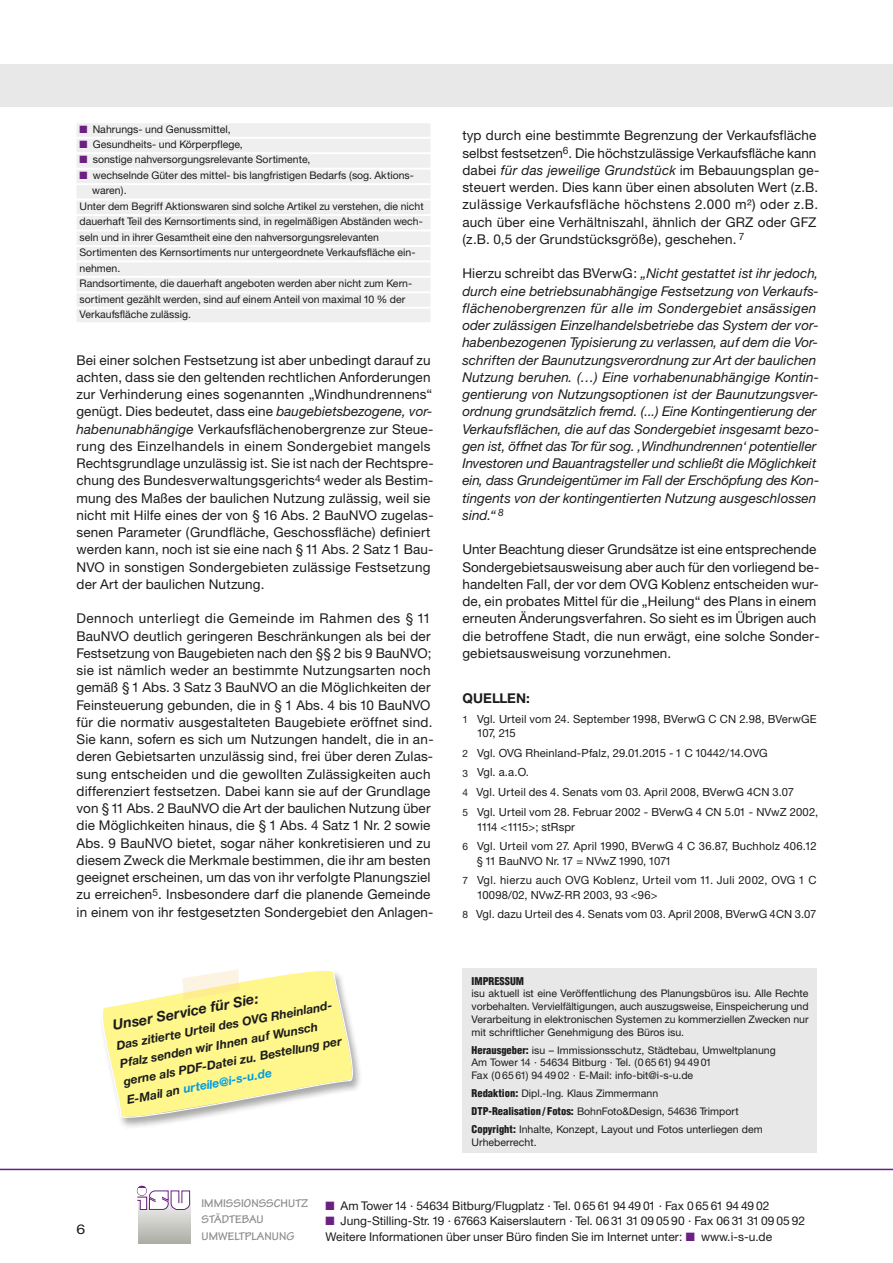
<style>
.page{position:relative;width:893px;height:1263px;background:#fff}
.page>*{position:absolute;margin:0;border:0;box-sizing:border-box;transform-origin:0 0}
.t1{font:italic 700 14.25px "Helvetica Neue";color:#1b1c1b}
.t2{font:13.5px/17.2px "Helvetica Neue";letter-spacing:.01em;color:#1b1c1b}
.t3{font:italic 13.5px/17.2px "Helvetica Neue";letter-spacing:.005em;color:#1b1c1b}
.t4{font:700 13.5px "Helvetica Neue";letter-spacing:.005em;color:#1b1c1b}
.t5{font:13.5px "Helvetica Neue";letter-spacing:.01em;color:#1b1c1b;scale:1.17 1}
.t6{font:12px/15.6px "Helvetica Neue";color:#1b1c1b}
.t7{font:italic 700 12px/18.5px "Helvetica Neue";color:#1b1c1b}
.t8{font:700 12px/16.8px "Tekton Pro";color:#8d8d8d}
.t9{font:11.25px/19.8px "Helvetica Neue";letter-spacing:.01em;color:#1b1c1b}
.t10{font:10.5px/12.8px "Helvetica Neue";color:#1b1c1b}
.t11{font:900 condensed 10.5px "Helvetica";color:#1b1c1b}
.s1{color:#6b2181}
.s2{font-style:italic}
.s3{color:#009de2}
.s4{font-style:normal}
.s5{font-size:10.2px}
.s6{font-family:"Helvetica";font-weight:900;font-stretch:condensed}
</style>
<div class="page">
<div style="left:77px;top:123px;width:354px;height:14px;background:#efefef"></div>
<div style="left:77px;top:139px;width:354px;height:13px;background:#efefef"></div>
<div style="left:77px;top:154px;width:354px;height:14px;background:#efefef"></div>
<div style="left:77px;top:170px;width:354px;height:13px;background:#efefef"></div>
<div style="left:77px;top:185px;width:354px;height:14px;background:#efefef"></div>
<div style="left:77px;top:201px;width:354px;height:13px;background:#efefef"></div>
<div style="left:77px;top:216px;width:354px;height:13px;background:#efefef"></div>
<div style="left:77px;top:231px;width:354px;height:14px;background:#efefef"></div>
<div style="left:77px;top:247px;width:354px;height:13px;background:#efefef"></div>
<div style="left:77px;top:262px;width:354px;height:14px;background:#efefef"></div>
<div style="left:77px;top:278px;width:354px;height:13px;background:#efefef"></div>
<div style="left:77px;top:293px;width:354px;height:14px;background:#efefef"></div>
<div style="left:77px;top:309px;width:354px;height:13px;background:#efefef"></div>
<div style="left:0;top:64px;width:893px;height:42px;background:#e8e8e8"></div>
<hr style="left:0;top:1169px;width:893px;height:1px;background:#6b2181">
<svg style="left:138px;top:1210px;width:52px;height:34px;background:#c6c6c1"></svg>
<svg style="left:137px;top:1186px;width:53px;height:24px"></svg>
<svg style="left:120px;top:1040px;width:240px;height:87px"></svg>
<svg style="left:103px;top:969px;width:251px;height:148px"></svg>
<div style="left:462px;top:968px;width:354px;height:184px;background:#e8e8e8"></div>
<p class="t10" style="left:80px;top:123px;width:153px"><span class="s1">■</span> Nahrungs- und Genussmittel,</p>
<p class="t10" style="left:80px;top:139px;width:165px"><span class="s1">■</span> Gesundheits- und Körperpflege,</p>
<p class="t10" style="left:80px;top:154px;width:232px"><span class="s1">■</span> sonstige nahversorgungsrelevante Sortimente,</p>
<p class="t10" style="left:80px;top:170px;width:336px"><span class="s1">■</span> wechselnde Güter des mittel- bis langfristigen Bedarfs (sog. Aktions-</p>
<p class="t10" style="left:92px;top:185px;width:36px">waren).</p>
<p class="t10" style="left:80px;top:201px;width:346px">Unter dem Begriff Aktionswaren sind solche Artikel zu verstehen, die nicht</p>
<p class="t10" style="left:80px;top:216px;width:345px">dauerhaft Teil des Kernsortiments sind, in regelmäßigen Abständen wech-</p>
<p class="t10" style="left:80px;top:232px;width:301px">seln und in ihrer Gesamtheit eine den nahversorgungsrelevanten</p>
<p class="t10" style="left:80px;top:247px;width:337px">Sortimenten des Kernsortiments nur untergeordnete Verkaufsfläche ein-</p>
<p class="t10" style="left:80px;top:263px;width:42px">nehmen.</p>
<p class="t10" style="left:80px;top:278px;width:334px">Randsortimente, die dauerhaft angeboten werden aber nicht zum Kern-</p>
<p class="t10" style="left:80px;top:293px;width:327px">sortiment gezählt werden, sind auf einem Anteil von maximal 10 % der</p>
<p class="t10" style="left:80px;top:309px;width:113px">Verkaufsfläche zulässig.</p>
<p class="t2" style="left:77px;top:352px;width:359px">Bei einer solchen Festsetzung ist aber unbedingt darauf zu achten, dass sie den geltenden rechtlichen Anforderungen zur Verhinderung eines sogenannten „Windhundrennens“ genügt. Dies bedeutet, dass eine <span class="s2">baugebietsbezogene, vor&shy;habenunabhängige</span> Verkaufsflächenobergrenze zur Steue&shy;rung des Einzelhandels in einem Sondergebiet mangels Rechtsgrundlage unzulässig ist. Sie ist nach der Rechtspre&shy;chung des Bundesverwaltungsgerichts<sup>4</sup> weder als Bestim&shy;mung des Maßes der baulichen Nutzung zulässig, weil sie nicht mit Hilfe eines der von § 16 Abs. 2 BauNVO zugelas&shy;senen Parameter (Grundfläche, Geschossfläche) definiert werden kann, noch ist sie eine nach § 11 Abs. 2 Satz 1 Bau-NVO in sonstigen Sondergebieten zulässige Festsetzung der Art der baulichen Nutzung.</p>
<p class="t2" style="left:77px;top:611px;width:359px">Dennoch unterliegt die Gemeinde im Rahmen des § 11<br>BauNVO deutlich geringeren Beschränkungen als bei der Festsetzung von Baugebieten nach den §§ 2 bis 9 BauNVO; sie ist nämlich weder an bestimmte Nutzungsarten noch gemäß § 1 Abs. 3 Satz 3 BauNVO an die Möglichkeiten der Feinsteuerung gebunden, die in § 1 Abs. 4 bis 10 BauNVO für die normativ ausgestalteten Baugebiete eröffnet sind.<br>Sie kann, sofern es sich um Nutzungen handelt, die in an&shy;deren Gebietsarten unzulässig sind, frei über deren Zulas&shy;sung entscheiden und die gewollten Zulässigkeiten auch differenziert festsetzen. Dabei kann sie auf der Grundlage von §11 Abs. 2 BauNVO die Art der baulichen Nutzung über die Möglichkeiten hinaus, die § 1 Abs. 4 Satz 1 Nr. 2 sowie Abs. 9 BauNVO bietet, sogar näher konkretisieren und zu diesem Zweck die Merkmale bestimmen, die ihr am besten geeignet erscheinen, um das von ihr verfolgte Planungsziel zu erreichen<sup>5</sup>. Insbesondere darf die planende Gemeinde in einem von ihr festgesetzten Sondergebiet den Anlagen-</p>
<p class="t1" style="left:112px;top:1021px;width:150px;rotate:-11deg">Unser Service für Sie:</p>
<p class="t7" style="left:115px;top:1038px;width:225px;rotate:-11deg">Das zitierte Urteil des OVG Rheinland-Pfalz senden wir Ihnen auf Wunsch gerne als PDF-Datei zu. Bestellung per E-Mail an <span class="s3">urteile@i-s-u.de</span></p>
<p class="t2" style="left:462px;top:128px;width:359px">typ durch eine bestimmte Begrenzung der Verkaufsfläche selbst festsetzen<sup>6</sup>. Die höchstzulässige Verkaufsfläche kann dabei <span class="s2">für das jeweilige Grundstück</span> im Bebauungsplan ge&shy;steuert werden. Dies kann über einen absoluten Wert (z.B. zulässige Verkaufsfläche höchstens 2.000 m²) oder z.B. auch über eine Verhältniszahl, ähnlich der GRZ oder GFZ (z.B. 0,5 der Grundstücksgröße), geschehen. <sup>7</sup></p>
<p class="t3" style="left:462px;top:266px;width:358px"><span class="s4">Hierzu schreibt das BVerwG:</span> „Nicht gestattet ist ihr jedoch, durch eine betriebsunabhängige Festsetzung von Verkaufs&shy;flächenobergrenzen für alle im Sondergebiet ansässigen oder zulässigen Einzelhandelsbetriebe das System der vor&shy;habenbezogenen Typisierung zu verlassen, auf dem die Vor&shy;schriften der Baunutzungsverordnung zur Art der baulichen Nutzung beruhen. (…) Eine vorhabenunabhängige Kontin&shy;gentierung von Nutzungsoptionen ist der Baunutzungsver&shy;ordnung grundsätzlich fremd. (...) Eine Kontingentierung der Verkaufsflächen, die auf das Sondergebiet insgesamt bezo&shy;gen ist, öffnet das Tor für sog. ‚Windhundrennen‘ potentieller Investoren und Bauantragsteller und schließt die Möglichkeit ein, dass Grundeigentümer im Fall der Erschöpfung des Kon&shy;tingents von der kontingentierten Nutzung ausgeschlossen sind.“ <sup>8</sup></p>
<p class="t2" style="left:462px;top:542px;width:359px">Unter Beachtung dieser Grundsätze ist eine entsprechende Sondergebietsausweisung aber auch für den vorliegend be&shy;handelten Fall, der vor dem OVG Koblenz entscheiden wur&shy;de, ein probates Mittel für die „Heilung“ des Plans in einem erneuten Änderungsverfahren. So sieht es im Übrigen auch die betroffene Stadt, die nun erwägt, eine solche Sonder&shy;gebietsausweisung vorzunehmen.</p>
<p class="t4" style="left:462px;top:693px;width:69px">QUELLEN:</p>
<p class="t9" style="left:477px;top:712px;width:341px;line-height:14.5px;text-indent:-14px"><span class="s5">1</span> Vgl. Urteil vom 24. September 1998, BVerwG C CN 2.98, BVerwGE<br>107, 215</p>
<p class="t9" style="left:462px;top:744px;width:357px"><span class="s5">2</span> Vgl. OVG Rheinland-Pfalz, 29.01.2015 - 1 C 10442/14.OVG<br><span class="s5">3</span> Vgl. a.a.O.<br><span class="s5">4</span> Vgl. Urteil des 4. Senats vom 03. April 2008, BVerwG 4CN 3.07<br><span class="s5">5</span> Vgl. Urteil vom 28. Februar 2002 - BVerwG 4 CN 5.01 - NVwZ 2002,</p>
<p class="t9" style="left:462px;top:818px;width:356px;line-height:19.4px;text-indent:14px">1114 &lt;1115&gt;; stRspr<br><span class="s5">6</span> Vgl. Urteil vom 27. April 1990, BVerwG 4 C 36.87, Buchholz 406.12</p>
<p class="t9" style="left:462px;top:852px;width:356px;line-height:19.4px;text-indent:14px">§ 11 BauNVO Nr. 17 = NVwZ 1990, 1071<br><span class="s5">7</span> Vgl. hierzu auch OVG Koblenz, Urteil vom 11. Juli 2002, OVG 1 C</p>
<p class="t9" style="left:462px;top:886px;width:355px;line-height:19.4px;text-indent:14px">10098/02, NVwZ-RR 2003, 93 &lt;96&gt;<br><span class="s5">8</span> Vgl. dazu Urteil des 4. Senats vom 03. April 2008, BVerwG 4CN 3.07</p>
<p class="t11" style="left:472px;top:975px;width:54px">IMPRESSUM</p>
<p class="t10" style="left:472px;top:988px;width:338px;text-align:justify">isu aktuell ist eine Veröffentlichung des Planungsbüros isu. Alle Rechte vorbehalten. Vervielfältigungen, auch auszugsweise, Einspeicherung und Verarbeitung in elektronischen Systemen zu kommerziellen Zwecken nur mit schriftlicher Genehmigung des Büros isu.</p>
<p class="t10" style="left:472px;top:1044px;width:306px"><span class="s6">Herausgeber:</span> isu – Immissionsschutz, Städtebau, Umweltplanung<br>Am Tower 14 · 54634 Bitburg · Tel. (0 65 61) 94 49 01<br>Fax (0 65 61) 94 49 02 · E-Mail: info-bit@i-s-u.de</p>
<p class="t10" style="left:472px;top:1085px;width:293px;line-height:18px"><span class="s6">Redaktion:</span> Dipl.-Ing. Klaus Zimmermann<br><span class="s6">DTP-Realisation / Fotos:</span> BohnFoto&amp;Design, 54636 Trimport<br><span class="s6">Copyright:</span> Inhalte, Konzept, Layout und Fotos unterliegen dem</p>
<p class="t10" style="left:472px;top:1136px;width:67px">Urheberrecht.</p>
<p class="t5" style="left:77px;top:1225px;width:9px">6</p>
<p class="t8" style="left:202px;top:1196px;width:108px">IMMISSIONSSCHUTZ<br>STÄDTEBAU<br>UMWELTPLANUNG</p>
<p class="t6" style="left:325px;top:1199px;width:445px"><span class="s1">■</span> Am Tower 14 · 54634 Bitburg/Flugplatz · Tel. 0 65 61 94 49 01 · Fax 0 65 61 94 49 02</p>
<p class="t6" style="left:325px;top:1214px;width:481px"><span class="s1">■</span> Jung-Stilling-Str. 19 · 67663 Kaiserslautern · Tel. 06 31 31 09 05 90 · Fax 06 31 31 09 05 92<br>Weitere Informationen über unser Büro finden Sie im Internet unter: <span class="s1">■</span> www.i-s-u.de</p>
</div>
